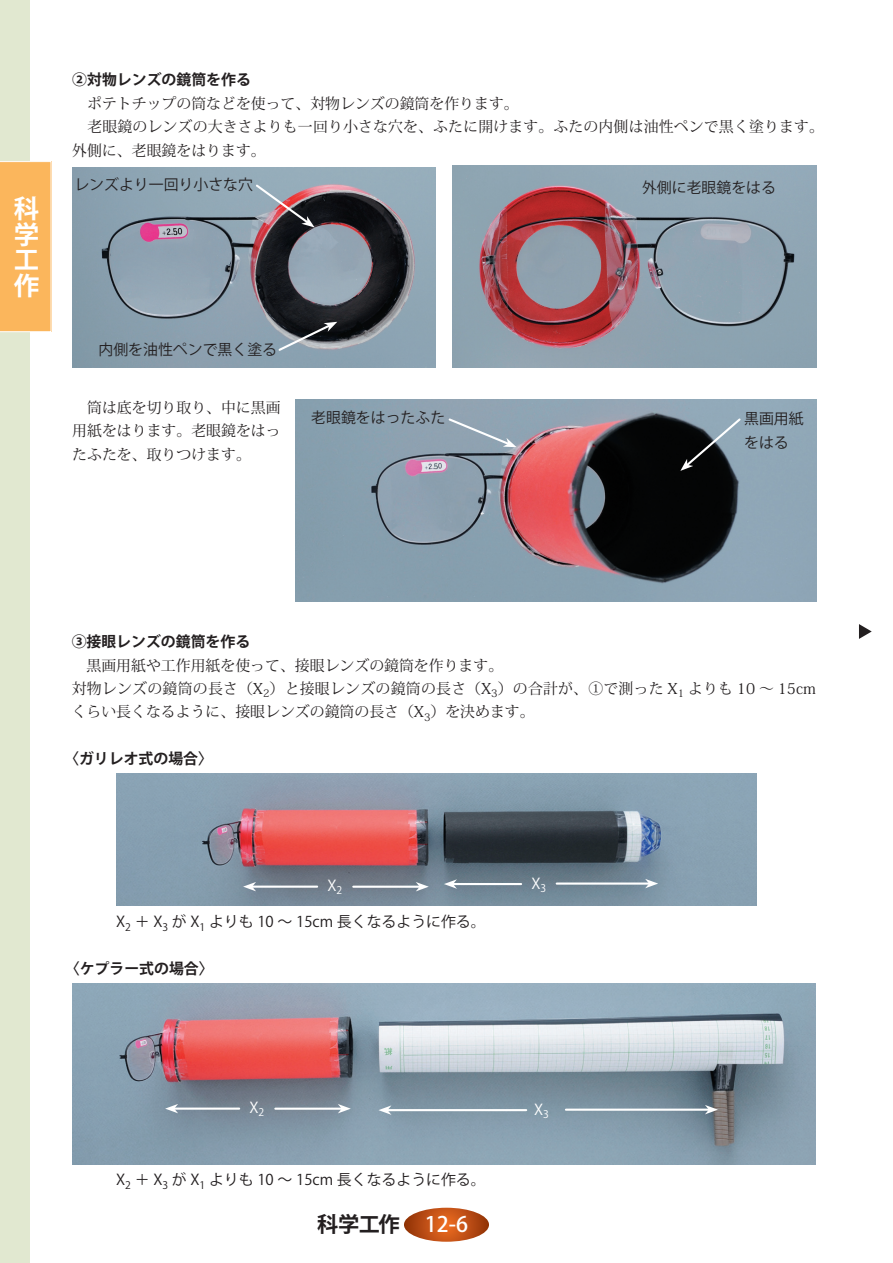
<style>
.page{position:relative;width:893px;height:1263px;background:#fff}
.page>*{position:absolute;margin:0;border:0;box-sizing:border-box;transform-origin:0 0}
.t1{font:700 25.5px/25.5px "Koz Go Std";color:#fff;text-align:justify}
.t2{font:700 21.3px "Koz Go Std";color:#231f20}
.t3{font:14.85px/23.4px "Koz Min Std";color:#231f20}
.t4{font:14.85px/23.4px "Koz Go Std";color:#231f20}
.t5{font:700 14.85px "Koz Go Std";color:#231f20}
.t6{font:14.85px "Koz Go Std";color:#fff}
.s1{font-weight:500;color:#fff}
</style>
<div class="page">
<div style="left:0;top:0;width:30px;height:1263px;background:#e1e8d0"></div>
<div style="left:0;top:161px;width:51px;height:171px;background:#fbb65c"></div>
<svg style="left:404px;top:1208px;width:85px;height:34px;background:#c15218"></svg>
<svg style="left:859px;top:624px;width:13px;height:15px"></svg>
<img style="left:72px;top:168px;width:364px;height:199px">
<img style="left:452px;top:166px;width:364px;height:201px">
<img style="left:296px;top:400px;width:520px;height:201px">
<svg style="left:254px;top:183px;width:61px;height:44px;background:#897b84"></svg>
<svg style="left:277px;top:322px;width:60px;height:31px;background:#676f76"></svg>
<svg style="left:447px;top:417px;width:70px;height:30px;background:#98aab8"></svg>
<svg style="left:680px;top:416px;width:62px;height:55px;background:#535e66"></svg>
<img style="left:116px;top:774px;width:641px;height:132px">
<img style="left:72px;top:984px;width:744px;height:180px">
<hr style="left:252px;top:885px;width:65px;height:3px;background:#fff">
<svg style="left:243px;top:882px;width:13px;height:9px"></svg>
<hr style="left:453px;top:883px;width:68px;height:2px;background:#fff">
<svg style="left:444px;top:879px;width:13px;height:10px"></svg>
<hr style="left:353px;top:886px;width:67px;height:2px;background:#fff">
<svg style="left:416px;top:882px;width:13px;height:9px"></svg>
<hr style="left:557px;top:882px;width:92px;height:3px;background:#fff">
<svg style="left:645px;top:879px;width:13px;height:9px"></svg>
<hr style="left:174px;top:1107px;width:65px;height:3px;background:#fff">
<svg style="left:165px;top:1104px;width:13px;height:9px"></svg>
<hr style="left:275px;top:1107px;width:67px;height:3px;background:#fff">
<svg style="left:338px;top:1104px;width:13px;height:9px"></svg>
<hr style="left:388px;top:1109px;width:138px;height:2px;background:#fff">
<svg style="left:378px;top:1105px;width:13px;height:10px"></svg>
<hr style="left:566px;top:1108px;width:143px;height:3px;background:#fff">
<svg style="left:705px;top:1105px;width:13px;height:9px"></svg>
<h1 class="t1" style="left:14px;top:198px;width:26px">科学工作</h1>
<p class="t5" style="left:72px;top:70px;width:180px">②対物レンズの鏡筒を作る</p>
<p class="t3" style="left:72px;top:92px;width:753px">　ポテトチップの筒などを使って、対物レンズの鏡筒を作ります。<br>　老眼鏡のレンズの大きさよりも一回り小さな穴を、ふたに開けます。ふたの内側は油性ペンで黒く塗ります。外側に、老眼鏡をはります。</p>
<p class="t4" style="left:74px;top:174px;width:180px">レンズより一回り小さな穴</p>
<p class="t4" style="left:642px;top:177px;width:135px">外側に老眼鏡をはる</p>
<p class="t4" style="left:99px;top:339px;width:180px">内側を油性ペンで黒く塗る</p>
<p class="t3" style="left:72px;top:396px;width:210px;text-align:justify">　筒は底を切り取り、中に黒画用紙をはります。老眼鏡をはったふたを、取りつけます。</p>
<p class="t4" style="left:311px;top:407px;width:135px">老眼鏡をはったふた</p>
<p class="t4" style="left:744px;top:408px;width:61px">黒画用紙をはる</p>
<p class="t5" style="left:72px;top:632px;width:180px">③接眼レンズの鏡筒を作る</p>
<p class="t3" style="left:72px;top:654px;width:746px">　黒画用紙や工作用紙を使って、接眼レンズの鏡筒を作ります。<br>対物レンズの鏡筒の長さ（X<sub>2</sub>）と接眼レンズの鏡筒の長さ（X<sub>3</sub>）の合計が、①で測った X<sub>1</sub> よりも 10 ～ 15cmくらい長くなるように、接眼レンズの鏡筒の長さ（X<sub>3</sub>）を決めます。</p>
<p class="t5" style="left:64px;top:749px;width:150px">〈ガリレオ式の場合〉</p>
<p class="t6" style="left:327px;top:876px;width:16px">X<sub>2</sub></p>
<p class="t6" style="left:531px;top:874px;width:16px">X<sub>3</sub></p>
<p class="t4" style="left:116px;top:911px;width:371px">X<sub>2</sub> ＋ X<sub>3</sub> が X<sub>1</sub> よりも 10 ～ 15cm 長くなるように作る。</p>
<p class="t5" style="left:65px;top:959px;width:150px">〈ケプラー式の場合〉</p>
<p class="t6" style="left:249px;top:1098px;width:16px">X<sub>2</sub></p>
<p class="t6" style="left:534px;top:1100px;width:16px">X<sub>3</sub></p>
<p class="t4" style="left:116px;top:1169px;width:371px">X<sub>2</sub> ＋ X<sub>3</sub> が X<sub>1</sub> よりも 10 ～ 15cm 長くなるように作る。</p>
<h2 class="t2" style="left:317px;top:1210px;width:152px">科学工作 <span class="s1">12-6</span></h2>
</div>
